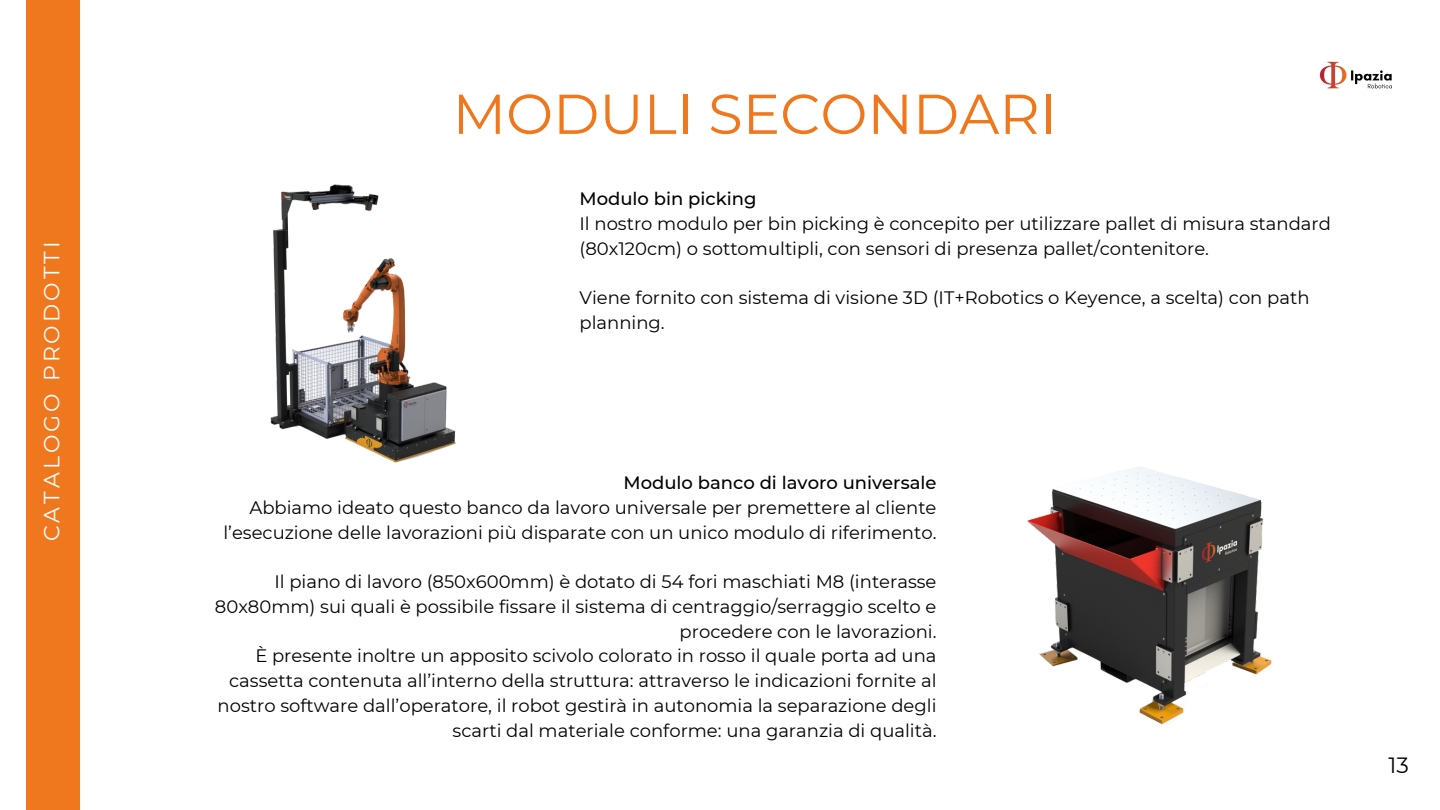
<style>
.page{position:relative;width:1440px;height:810px;background:#fff}
.page>*{position:absolute;margin:0;border:0;box-sizing:border-box;transform-origin:0 0}
.t1{font:56px "Montserrat";color:#ef771d}
.t2{font:22px "Montserrat";letter-spacing:.14em;color:#fff}
.t3{font:22px "Montserrat";color:#000}
.t4{font:18px/24.8px "Montserrat";color:#000}
.t5{font:500 18px "Montserrat";color:#000}
</style>
<div class="page">
<div style="left:26px;top:0;width:53px;height:810px;background:#ef771d"></div>
<img style="left:1319px;top:61px;width:73px;height:28px">
<img style="left:270px;top:184px;width:186px;height:279px">
<img style="left:1027px;top:466px;width:245px;height:258px">
<p class="t2" style="left:38px;top:541px;width:302px;rotate:-90deg">CATALOGO PRODOTTI</p>
<h1 class="t1" style="left:453px;top:80px;width:606px">MODULI SECONDARI</h1>
<p class="t5" style="left:580px;top:188px;width:179px">Modulo bin picking</p>
<p class="t4" style="left:580px;top:211px;width:753px">Il nostro modulo per bin picking è concepito per utilizzare pallet di misura standard (80x120cm) o sottomultipli, con sensori di presenza pallet/contenitore.</p>
<p class="t4" style="left:580px;top:286px;width:732px">Viene fornito con sistema di visione 3D (IT+Robotics o Keyence, a scelta) con path planning.</p>
<p class="t5" style="left:623px;top:472px;width:315px">Modulo banco di lavoro universale</p>
<p class="t4" style="left:223px;top:495px;width:715px;text-align:right">Abbiamo ideato questo banco da lavoro universale per premettere al cliente l’esecuzione delle lavorazioni più disparate con un unico modulo di riferimento.</p>
<p class="t4" style="left:215px;top:569px;width:723px;text-align:right">Il piano di lavoro (850x600mm) è dotato di 54 fori maschiati M8 (interasse 80x80mm) sui quali è possibile fissare il sistema di centraggio/serraggio scelto e procedere con le lavorazioni.<br>È presente inoltre un apposito scivolo colorato in rosso il quale porta ad una cassetta contenuta all’interno della struttura: attraverso le indicazioni fornite al nostro software dall’operatore, il robot gestirà in autonomia la separazione degli scarti dal materiale conforme: una garanzia di qualità.</p>
<p class="t3" style="left:1388px;top:752px;width:22px">13</p>
</div>
